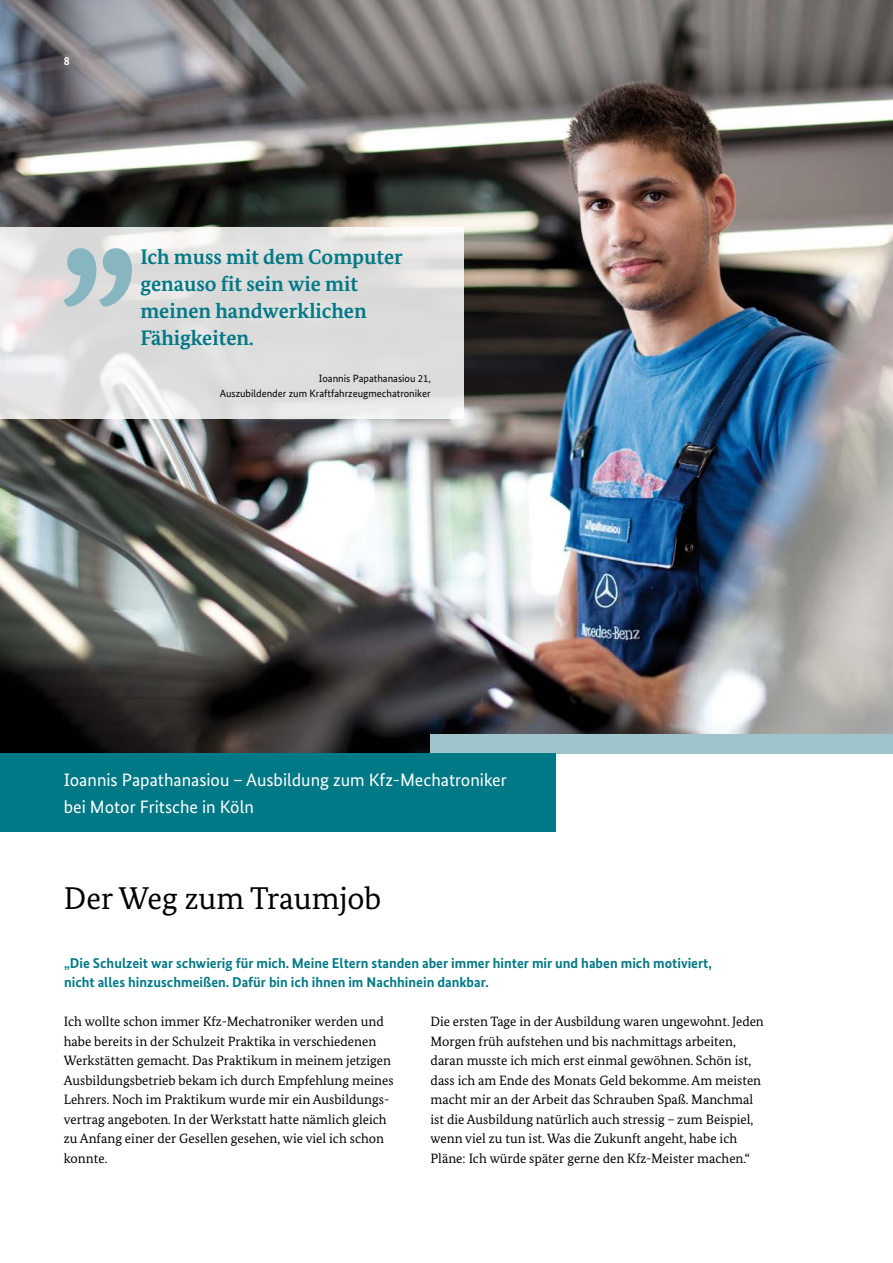
<style>
.page{position:relative;width:893px;height:1263px;background:#fff}
.page>*{position:absolute;margin:0;border:0;box-sizing:border-box;transform-origin:0 0}
.t1{font:31.5px "Bundes Serif";color:#000}
.t2{font:700 21px/27px "Bundes Serif";color:#007987}
.t3{font:18px/27px "Bundes Sans";color:#fff}
.t4{font:700 14.25px/19.5px "Bundes Sans";color:#007987}
.t5{font:13.5px/19.5px "Bundes Serif";color:#000}
.t6{font:700 12px "Bundes Sans";color:#fff}
.t7{font:10.5px/15px "Bundes Sans";color:#000;text-align:right}
</style>
<div class="page">
<img style="left:0;top:0;width:893px;height:753px">
<div style="left:431px;top:734px;width:462px;height:19px;background:#a0c4cc"></div>
<svg style="left:0;top:227px;width:463px;height:191px;background:#e1e0e0"></svg>
<div style="left:0;top:753px;width:556px;height:78px;background:#007987"></div>
<svg style="left:64px;top:248px;width:68px;height:59px;background:#adc6cc"></svg>
<p class="t6" style="left:64px;top:53px;width:7px">8</p>
<p class="t2" style="left:140px;top:243px;width:264px">Ich muss mit dem Computer genauso fit sein wie mit meinen handwerklichen<br>Fähigkeiten.</p>
<p class="t7" style="left:220px;top:370px;width:213px">Ioannis Papathanasiou 21,<br>Auszubildender zum Kraftfahrzeugmechatroniker</p>
<p class="t3" style="left:64px;top:766px;width:445px">Ioannis Papathanasiou – Ausbildung zum Kfz-Mechatroniker bei Motor Fritsche in Köln</p>
<h2 class="t1" style="left:64px;top:879px;width:319px">Der Weg zum Traumjob</h2>
<p class="t4" style="left:64px;top:953px;width:649px">„Die Schulzeit war schwierig für mich. Meine Eltern standen aber immer hinter mir und haben mich motiviert, nicht alles hinzuschmeißen. Dafür bin ich ihnen im Nachhinein dankbar.</p>
<p class="t5" style="left:64px;top:1012px;width:331px">Ich wollte schon immer Kfz-Mechatroniker werden und habe bereits in der Schulzeit Praktika in verschiedenen Werkstätten gemacht. Das Praktikum in meinem jetzigen Ausbildungsbetrieb bekam ich durch Empfehlung meines Lehrers. Noch im Praktikum wurde mir ein Ausbildungs&shy;vertrag angeboten. In der Werkstatt hatte nämlich gleich zu Anfang einer der Gesellen gesehen, wie viel ich schon konnte.</p>
<p class="t5" style="left:431px;top:1012px;width:335px">Die ersten Tage in der Ausbildung waren ungewohnt. Jeden Morgen früh aufstehen und bis nachmittags arbeiten, daran musste ich mich erst einmal gewöhnen. Schön ist, dass ich am Ende des Monats Geld bekomme. Am meisten macht mir an der Arbeit das Schrauben Spaß. Manchmal ist die Ausbildung natürlich auch stressig – zum Beispiel, wenn viel zu tun ist. Was die Zukunft angeht, habe ich Pläne: Ich würde später gerne den Kfz-Meister machen.“</p>
</div>
